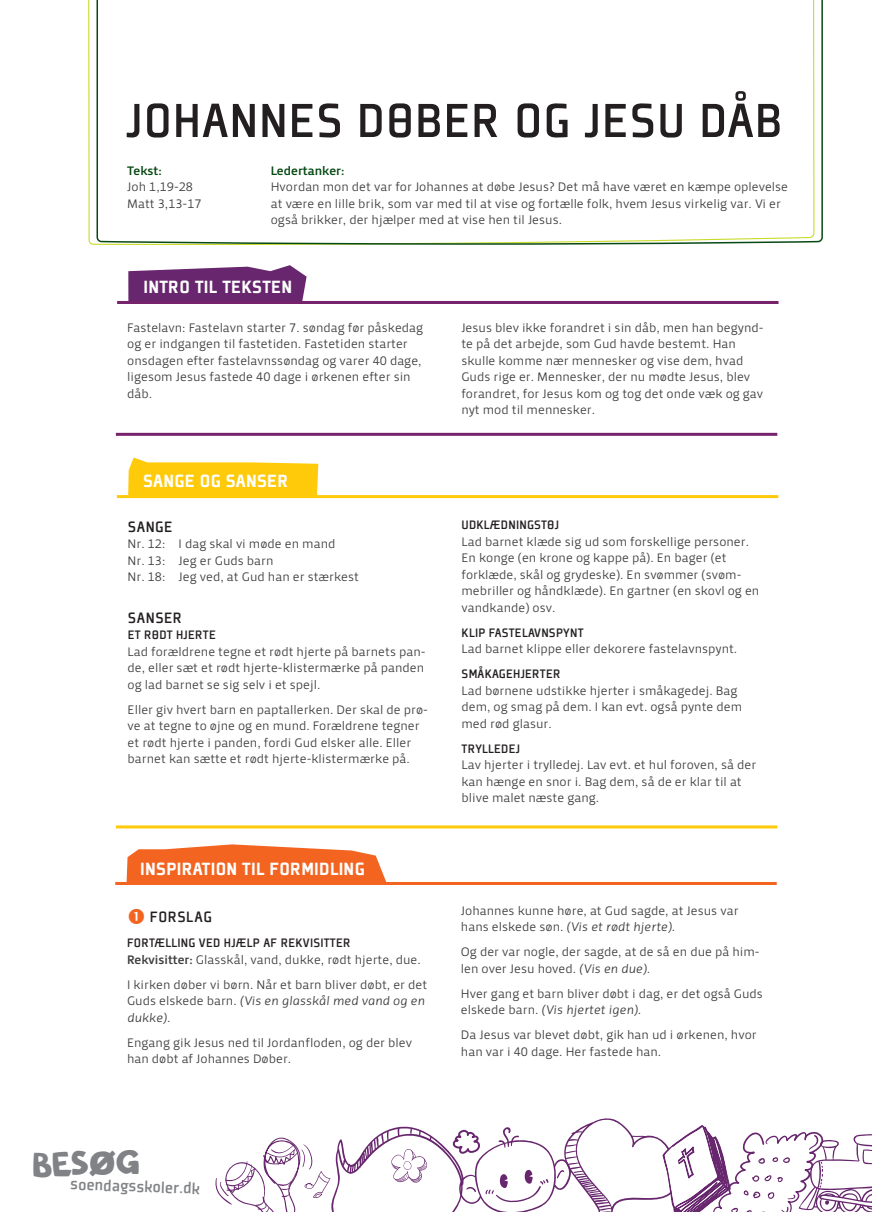
<style>
.page{position:relative;width:872px;height:1212px;background:#fff}
.page>*{position:absolute;margin:0;border:0;box-sizing:border-box;transform-origin:0 0}
.t1{font:500 52.5px "Plexes Pro";letter-spacing:.015em;color:#231f20}
.t2{font:32.1px "Comic SCF";color:#808285}
.t3{font:900 19.5px "Plexes Pro";letter-spacing:.015em;color:#fff}
.t4{font:500 17.4px "Plexes Pro";color:#808285}
.t5{font:500 16.5px "Plexes Pro";letter-spacing:.025em;color:#231f20}
.t6{font:500 13.5px "Plexes Pro";letter-spacing:.015em;color:#231f20}
.t7{font:12.75px/16.5px "Priva One Pro";color:#3e3e3f}
.t8{font:12.75px/16.5px "Priva One Italic Pro";color:#3e3e3f}
.t9{font:12.75px "Priva Three Pro";color:#074913}
.s1{font-family:"Priva Three Pro"}
.s2{font-family:"Priva One Pro"}
.s3{font-family:"Priva One Italic Pro"}
</style>
<div class="page">
<svg style="left:215px;top:1118px;width:657px;height:93px"></svg>
<svg style="left:96px;top:0;width:727px;height:245px"></svg>
<svg style="left:127px;top:844px;width:259px;height:38px;background:#f4783e"></svg>
<hr style="left:115px;top:882px;width:661px;height:3px;background:#f36421">
<hr style="left:116px;top:825px;width:661px;height:3px;background:#feca0a">
<svg style="left:128px;top:457px;width:190px;height:38px;background:#fed12e"></svg>
<hr style="left:117px;top:495px;width:661px;height:3px;background:#feca0a">
<svg style="left:128px;top:265px;width:178px;height:36px;background:#793f7e"></svg>
<hr style="left:117px;top:301px;width:661px;height:3px;background:#77236c">
<hr style="left:116px;top:433px;width:661px;height:3px;background:#77236c">
<h1 class="t1" style="left:126px;top:89px;width:658px">JOHANNES DØBER OG JESU DÅB</h1>
<p class="t9" style="left:127px;top:162px;width:36px">Tekst:</p>
<p class="t7" style="left:127px;top:178px;width:76px">Joh 1,19-28<br>Matt 3,13-17</p>
<p class="t9" style="left:271px;top:162px;width:75px">Ledertanker:</p>
<p class="t7" style="left:271px;top:178px;width:519px">Hvordan mon det var for Johannes at døbe Jesus? Det må have været en kæmpe oplevelse at være en lille brik, som var med til at vise og fortælle folk, hvem Jesus virkelig var. Vi er også brikker, der hjælper med at vise hen til Jesus.</p>
<h3 class="t3" style="left:143px;top:274px;width:150px">INTRO TIL TEKSTEN</h3>
<p class="t7" style="left:127px;top:319px;width:297px">Fastelavn: Fastelavn starter 7. søndag før påskedag og er indgangen til fastetiden. Fastetiden starter onsdagen efter fastelavnssøndag og varer 40 dage, ligesom Jesus fastede 40 dage i ørkenen efter sin dåb.</p>
<p class="t7" style="left:461px;top:319px;width:304px">Jesus blev ikke forandret i sin dåb, men han begynd&shy;te på det arbejde, som Gud havde bestemt. Han skulle komme nær mennesker og vise dem, hvad Guds rige er. Mennesker, der nu mødte Jesus, blev forandret, for Jesus kom og tog det onde væk og gav nyt mod til mennesker.</p>
<h3 class="t3" style="left:143px;top:468px;width:146px">SANGE OG SANSER</h3>
<p class="t5" style="left:128px;top:516px;width:46px">SANGE</p>
<p class="t7" style="left:128px;top:535px;width:233px">Nr. 12: I dag skal vi møde en mand<br>Nr. 13: Jeg er Guds barn<br>Nr. 18: Jeg ved, at Gud han er stærkest</p>
<p class="t5" style="left:128px;top:607px;width:56px">SANSER</p>
<p class="t6" style="left:128px;top:627px;width:90px">ET RØDT HJERTE</p>
<p class="t7" style="left:128px;top:643px;width:299px;text-align:justify">Lad forældrene tegne et rødt hjerte på barnets pan&shy;de, eller sæt et rødt hjerte-klistermærke på panden og lad barnet se sig selv i et spejl.</p>
<p class="t7" style="left:128px;top:701px;width:302px">Eller giv hvert barn en paptallerken. Der skal de prø&shy;ve at tegne to øjne og en mund. Forældrene tegner et rødt hjerte i panden, fordi Gud elsker alle. Eller barnet kan sætte et rødt hjerte-klistermærke på.</p>
<h3 class="t3" style="left:140px;top:857px;width:226px">INSPIRATION TIL FORMIDLING</h3>
<p class="t5" style="left:150px;top:907px;width:63px">FORSLAG</p>
<p class="t6" style="left:127px;top:935px;width:225px">FORTÆLLING VED HJÆLP AF REKVISITTER</p>
<p class="t7" style="left:127px;top:947px;width:302px;line-height:25px"><span class="s1">Rekvisitter:</span> Glasskål, vand, dukke, rødt hjerte, due.<br>I kirken døber vi børn. Når et barn bliver døbt, er det</p>
<p class="t8" style="left:127px;top:992px;width:299px"><span class="s2">Guds elskede barn.</span> (Vis en glasskål med vand og en dukke).</p>
<p class="t7" style="left:127px;top:1034px;width:287px">Engang gik Jesus ned til Jordanfloden, og der blev han døbt af Johannes Døber.</p>
<p class="t6" style="left:461px;top:517px;width:99px">UDKLÆDNINGSTØJ</p>
<p class="t7" style="left:461px;top:533px;width:299px">Lad barnet klæde sig ud som forskellige personer.<br>En konge (en krone og kappe på). En bager (et forklæde, skål og grydeske). En svømmer (svøm&shy;mebriller og håndklæde). En gartner (en skovl og en vandkande) osv.</p>
<p class="t6" style="left:461px;top:624px;width:123px">KLIP FASTELAVNSPYNT</p>
<p class="t7" style="left:461px;top:641px;width:277px">Lad barnet klippe eller dekorere fastelavnspynt.</p>
<p class="t6" style="left:461px;top:666px;width:101px">SMÅKAGEHJERTER</p>
<p class="t7" style="left:461px;top:682px;width:282px">Lad børnene udstikke hjerter i småkagedej. Bag dem, og smag på dem. I kan evt. også pynte dem med rød glasur.</p>
<p class="t6" style="left:461px;top:740px;width:60px">TRYLLEDEJ</p>
<p class="t7" style="left:461px;top:757px;width:296px">Lav hjerter i trylledej. Lav evt. et hul foroven, så der kan hænge en snor i. Bag dem, så de er klar til at blive malet næste gang.</p>
<p class="t7" style="left:461px;top:902px;width:279px">Johannes kunne høre, at Gud sagde, at Jesus var</p>
<p class="t8" style="left:461px;top:919px;width:216px"><span class="s2">hans elskede søn.</span> (Vis et rødt hjerte).</p>
<p class="t7" style="left:461px;top:944px;width:300px">Og der var nogle, der sagde, at de så en due på him&shy;len over Jesu hoved. <span class="s3">(Vis en due).</span></p>
<p class="t7" style="left:461px;top:985px;width:303px">Hver gang et barn bliver døbt i dag, er det også Guds</p>
<p class="t8" style="left:461px;top:1002px;width:182px"><span class="s2">elskede barn.</span> (Vis hjertet igen).</p>
<p class="t7" style="left:461px;top:1027px;width:297px">Da Jesus var blevet døbt, gik han ud i ørkenen, hvor han var i 40 dage. Her fastede han.</p>
<h2 class="t2" style="left:31px;top:1145px;width:110px;rotate:-2deg">BESØG</h2>
<h3 class="t4" style="left:71px;top:1173px;width:131px;rotate:2deg">soendagsskoler.dk</h3>
</div>
